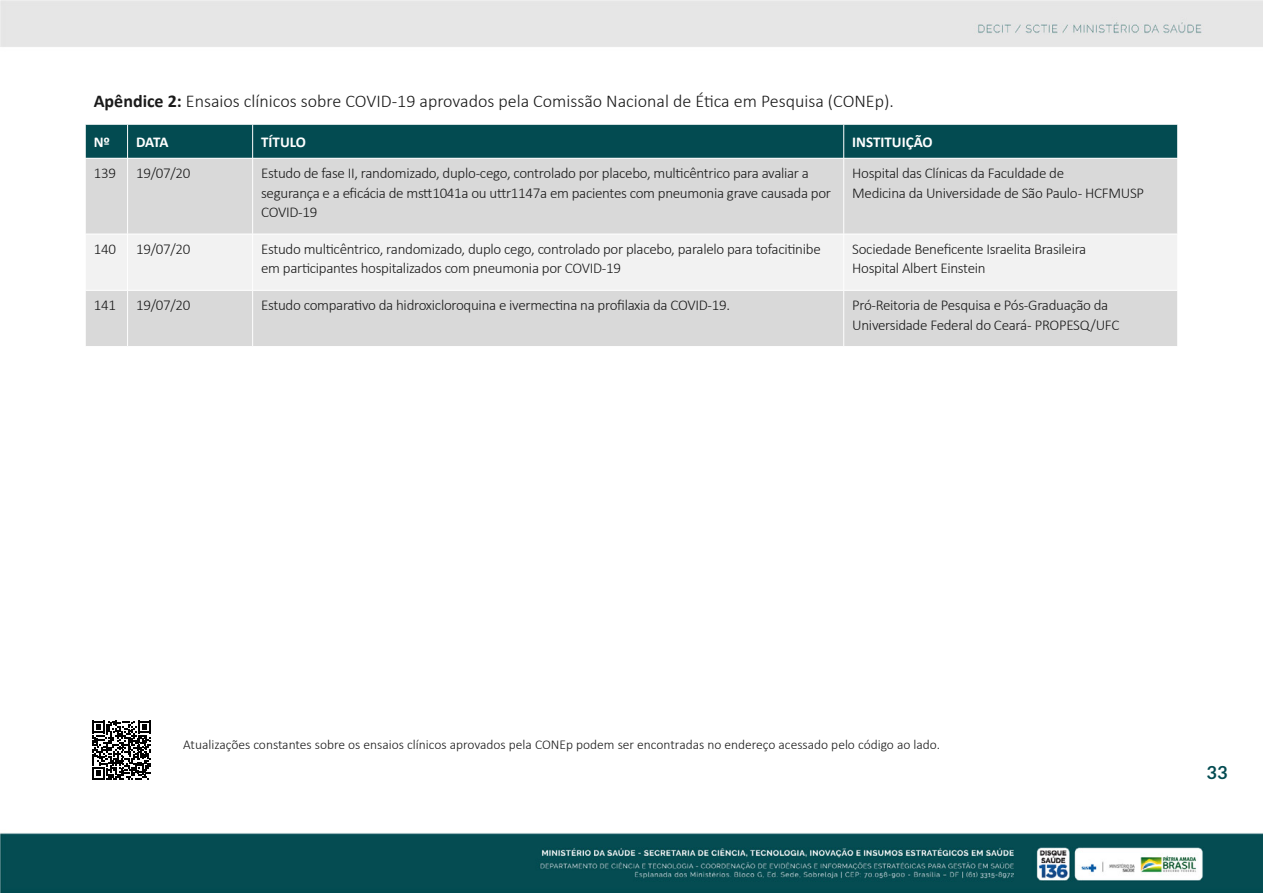
<style>
.page{position:relative;width:1263px;height:893px;background:#fff}
.page>*{position:absolute;margin:0;border:0;box-sizing:border-box;transform-origin:0 0}
.t1{font:300 18px "Calibri";color:#1a1a1a}
.t2{font:700 18px "Lato";color:#034b51}
.t3{font:300 15px/19.5px "Calibri";letter-spacing:-.02em;color:#1a1a1a}
.t4{font:700 15px "Calibri";color:#fff}
.t5{font:300 13.5px "Calibri";color:#1a1a1a}
.s1{font-weight:700}
</style>
<div class="page">
<img style="left:0;top:0;width:1263px;height:893px">
<div style="left:86px;top:125px;width:1091px;height:33px;background:#034b51"></div>
<div style="left:86px;top:159px;width:1091px;height:187px;background:#d9d9d9"></div>
<div style="left:86px;top:235px;width:1091px;height:55px;background:#f2f2f2"></div>
<hr style="left:85px;top:85px;width:43px;height:1px;background:#fff">
<hr style="left:85px;top:85px;width:1px;height:39px;background:#fff">
<hr style="left:128px;top:85px;width:125px;height:1px;background:#fff">
<hr style="left:253px;top:85px;width:591px;height:1px;background:#fff">
<hr style="left:844px;top:85px;width:334px;height:1px;background:#fff">
<hr style="left:1177px;top:85px;width:1px;height:39px;background:#fff">
<hr style="left:85px;top:124px;width:43px;height:1px;background:#fff">
<hr style="left:85px;top:124px;width:1px;height:34px;background:#fff">
<hr style="left:128px;top:124px;width:125px;height:1px;background:#fff">
<hr style="left:127px;top:124px;width:1px;height:34px;background:#fff">
<hr style="left:253px;top:124px;width:591px;height:1px;background:#fff">
<hr style="left:252px;top:124px;width:1px;height:34px;background:#fff">
<hr style="left:844px;top:124px;width:334px;height:1px;background:#fff">
<hr style="left:843px;top:124px;width:1px;height:34px;background:#fff">
<hr style="left:1177px;top:124px;width:1px;height:34px;background:#fff">
<hr style="left:85px;top:158px;width:43px;height:1px;background:#fff">
<hr style="left:128px;top:158px;width:125px;height:1px;background:#fff">
<hr style="left:253px;top:158px;width:591px;height:1px;background:#fff">
<hr style="left:844px;top:158px;width:334px;height:1px;background:#fff">
<hr style="left:85px;top:158px;width:1px;height:76px;background:#fff">
<hr style="left:127px;top:158px;width:1px;height:76px;background:#fff">
<hr style="left:252px;top:158px;width:1px;height:76px;background:#fff">
<hr style="left:843px;top:158px;width:1px;height:76px;background:#fff">
<hr style="left:1177px;top:158px;width:1px;height:76px;background:#fff">
<hr style="left:85px;top:234px;width:43px;height:1px;background:#fff">
<hr style="left:85px;top:234px;width:1px;height:56px;background:#fff">
<hr style="left:128px;top:234px;width:125px;height:1px;background:#fff">
<hr style="left:127px;top:234px;width:1px;height:56px;background:#fff">
<hr style="left:253px;top:234px;width:591px;height:1px;background:#fff">
<hr style="left:252px;top:234px;width:1px;height:56px;background:#fff">
<hr style="left:844px;top:234px;width:334px;height:1px;background:#fff">
<hr style="left:843px;top:234px;width:1px;height:56px;background:#fff">
<hr style="left:1177px;top:234px;width:1px;height:56px;background:#fff">
<hr style="left:85px;top:290px;width:43px;height:1px;background:#fff">
<hr style="left:85px;top:290px;width:1px;height:56px;background:#fff">
<hr style="left:128px;top:290px;width:125px;height:1px;background:#fff">
<hr style="left:127px;top:290px;width:1px;height:56px;background:#fff">
<hr style="left:253px;top:290px;width:591px;height:1px;background:#fff">
<hr style="left:252px;top:290px;width:1px;height:56px;background:#fff">
<hr style="left:844px;top:290px;width:334px;height:1px;background:#fff">
<hr style="left:843px;top:290px;width:1px;height:56px;background:#fff">
<hr style="left:1177px;top:290px;width:1px;height:56px;background:#fff">
<hr style="left:85px;top:346px;width:43px;height:1px;background:#fff">
<hr style="left:128px;top:346px;width:125px;height:1px;background:#fff">
<hr style="left:253px;top:346px;width:591px;height:1px;background:#fff">
<hr style="left:844px;top:346px;width:334px;height:1px;background:#fff">
<svg style="left:92px;top:721px;width:59px;height:58px"></svg>
<p class="t1" style="left:94px;top:90px;width:802px"><span class="s1">Apêndice 2:</span> Ensaios clínicos sobre COVID-19 aprovados pela Comissão Nacional de Ética em Pesquisa (CONEp).</p>
<p class="t4" style="left:94px;top:131px;width:18px">Nº</p>
<p class="t4" style="left:136px;top:131px;width:34px">DATA</p>
<p class="t4" style="left:261px;top:131px;width:46px">TÍTULO</p>
<p class="t4" style="left:852px;top:131px;width:82px">INSTITUIÇÃO</p>
<p class="t3" style="left:94px;top:163px;width:24px">139</p>
<p class="t3" style="left:136px;top:163px;width:56px">19/07/20</p>
<p class="t3" style="left:261px;top:163px;width:571px">Estudo de fase II, randomizado, duplo-cego, controlado por placebo, multicêntrico para avaliar a segurança e a eficácia de mstt1041a ou uttr1147a em pacientes com pneumonia grave causada por<br>COVID-19</p>
<p class="t3" style="left:852px;top:163px;width:293px">Hospital das Clínicas da Faculdade de<br>Medicina da Universidade de São Paulo - HCFMUSP</p>
<p class="t3" style="left:94px;top:239px;width:24px">140</p>
<p class="t3" style="left:136px;top:239px;width:56px">19/07/20</p>
<p class="t3" style="left:261px;top:239px;width:561px">Estudo multicêntrico, randomizado, duplo cego, controlado por placebo, paralelo para tofacitinibe em participantes hospitalizados com pneumonia por COVID-19</p>
<p class="t3" style="left:852px;top:239px;width:236px">Sociedade Beneficente Israelita Brasileira<br>Hospital Albert Einstein</p>
<p class="t3" style="left:94px;top:295px;width:24px">141</p>
<p class="t3" style="left:136px;top:295px;width:56px">19/07/20</p>
<p class="t3" style="left:261px;top:295px;width:471px">Estudo comparativo da hidroxicloroquina e ivermectina na profilaxia da COVID-19.</p>
<p class="t3" style="left:852px;top:295px;width:269px">Pró-Reitoria de Pesquisa e Pós-Graduação da<br>Universidade Federal do Ceará - PROPESQ/UFC</p>
<p class="t5" style="left:183px;top:736px;width:758px">Atualizações constantes sobre os ensaios clínicos aprovados pela CONEp podem ser encontradas no endereço acessado pelo código ao lado.</p>
<p class="t2" style="left:1206px;top:762px;width:22px">33</p>
</div>
